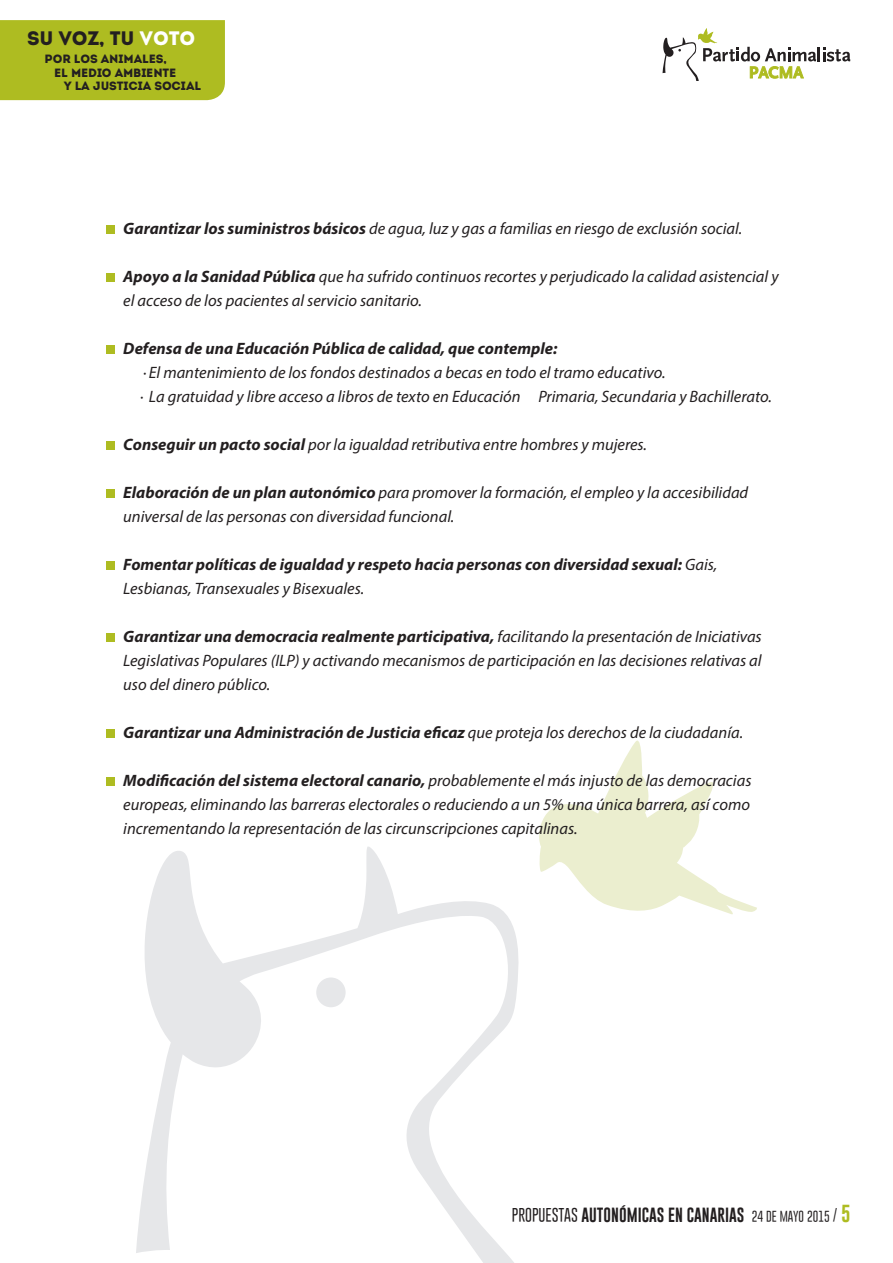
<style>
.page{position:relative;width:893px;height:1263px;background:#fff}
.page>*{position:absolute;margin:0;border:0;box-sizing:border-box;transform-origin:0 0}
.t1{font:19.5px "Intro";letter-spacing:-.01em;color:#231f20}
.Sangría_francesa{font:italic 16.5px/24px "Myriad Pro";color:#231f20}
.Sangría_francesa-2{font:italic 700 16.5px/24px "Myriad Pro";color:#231f20}
.t2{font:15px "Gobold";color:#231f20}
.t3{font:12px "Intro";letter-spacing:-.01em;color:#231f20}
.s1{color:#fff}
.s2{font-weight:700}
.s3{font-weight:400}
.s4{font-weight:300}
.s5{font-weight:300;font-size:12px}
.s6{font-size:18px;color:#aebc21}
</style>
<div class="page">
<div style="left:0;top:20px;width:225px;height:80px;background:#aebc21"></div>
<svg style="left:539px;top:740px;width:218px;height:175px"></svg>
<svg style="left:136px;top:846px;width:412px;height:417px"></svg>
<div style="left:316px;top:977px;width:30px;height:30px;background:#e6e7e9;border-radius:50%"></div>
<hr style="left:817px;top:47px;width:3px;height:14px;background:#231f20">
<svg style="left:823px;top:47px;width:27px;height:14px"></svg>
<svg style="left:662px;top:28px;width:154px;height:53px"></svg>
<div style="left:106px;top:225px;width:9px;height:9px;background:#aebc21"></div>
<div style="left:106px;top:273px;width:9px;height:9px;background:#aebc21"></div>
<div style="left:106px;top:345px;width:9px;height:9px;background:#aebc21"></div>
<div style="left:106px;top:441px;width:9px;height:9px;background:#aebc21"></div>
<div style="left:106px;top:489px;width:9px;height:9px;background:#aebc21"></div>
<div style="left:106px;top:561px;width:9px;height:9px;background:#aebc21"></div>
<div style="left:106px;top:633px;width:9px;height:9px;background:#aebc21"></div>
<div style="left:106px;top:729px;width:9px;height:9px;background:#aebc21"></div>
<div style="left:106px;top:777px;width:9px;height:9px;background:#aebc21"></div>
<p class="t1" style="left:27px;top:27px;width:170px">SU VOZ, TU <span class="s1">VOTO</span></p>
<p class="t3" style="left:45px;top:52px;width:124px">POR LOS ANIMALES,</p>
<p class="t3" style="left:54px;top:65px;width:124px">EL MEDIO AMBIENTE</p>
<p class="t3" style="left:64px;top:79px;width:139px">Y LA JUSTICIA SOCIAL</p>
<p class="Sangría_francesa" style="left:123px;top:216px;width:620px"><span class="s2">Garantizar los suministros básicos</span> de agua, luz y gas a familias en riesgo de exclusión social.</p>
<p class="Sangría_francesa" style="left:123px;top:264px;width:657px"><span class="s2">Apoyo a la Sanidad Pública</span> que ha sufrido continuos recortes y perjudicado la calidad asistencial y el acceso de los pacientes al servicio sanitario.</p>
<p class="Sangría_francesa-2" style="left:123px;top:336px;width:435px">Defensa de una Educación Pública de calidad, que contemple:</p>
<p class="Sangría_francesa" style="left:143px;top:360px;width:524px">· El mantenimiento de los fondos destinados a becas en todo el tramo educativo.</p>
<p class="Sangría_francesa" style="left:140px;top:384px;width:633px">· La gratuidad y libre acceso a libros de texto en Educación Primaria, Secundaria y Bachillerato.</p>
<p class="Sangría_francesa" style="left:123px;top:432px;width:525px"><span class="s2">Conseguir un pacto social</span> por la igualdad retributiva entre hombres y mujeres.</p>
<p class="Sangría_francesa" style="left:123px;top:480px;width:626px"><span class="s2">Elaboración de un plan autonómico</span> para promover la formación, el empleo y la accesibilidad universal de las personas con diversidad funcional.</p>
<p class="Sangría_francesa-2" style="left:123px;top:552px;width:595px">Fomentar políticas de igualdad y respeto hacia personas con diversidad sexual: <span class="s3">Gais,<br>Lesbianas, Transexuales y Bisexuales.</span></p>
<p class="Sangría_francesa" style="left:123px;top:624px;width:640px;text-align:justify"><span class="s2">Garantizar una democracia realmente participativa,</span> facilitando la presentación de Iniciativas Legislativas Populares (ILP) y activando mecanismos de participación en las decisiones relativas al uso del dinero público.</p>
<p class="Sangría_francesa-2" style="left:123px;top:720px;width:621px">Garantizar una Administración de Justicia eficaz <span class="s3">que proteja los derechos de la ciudadanía.</span></p>
<p class="Sangría_francesa" style="left:123px;top:768px;width:630px;text-align:justify"><span class="s2">Modificación del sistema electoral canario,</span> probablemente el más injusto de las democracias europeas, eliminando las barreras electorales o reduciendo a un 5% una única barrera, así como incrementando la representación de las circunscripciones capitalinas.</p>
<p class="t2" style="left:512px;top:1205px;width:340px"><span class="s4">PROPUESTAS</span> AUTONÓMICAS EN CANARIAS <span class="s5">24 DE MAYO 2015</span> <span class="s4">/</span> <span class="s6">5</span></p>
</div>
